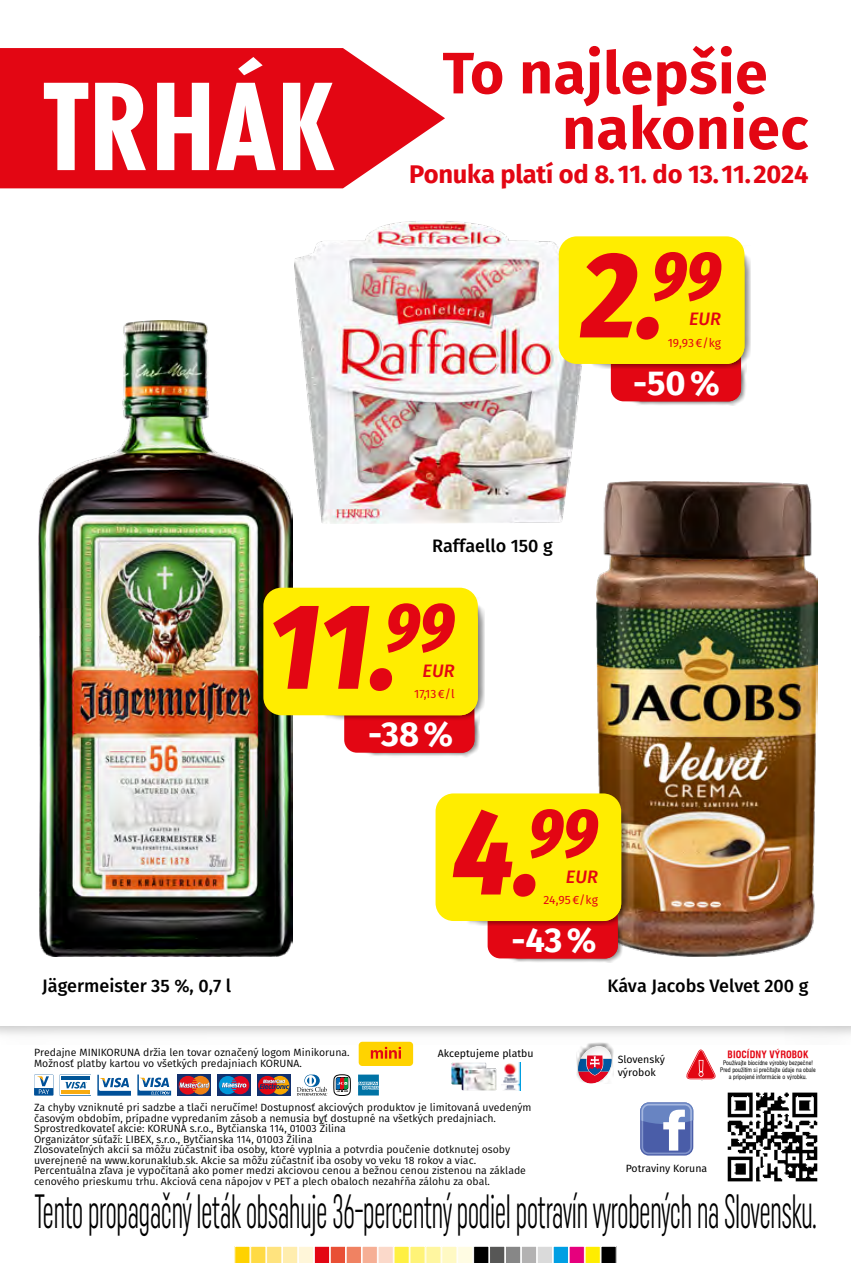
<style>
.page{position:relative;width:851px;height:1263px;background:#fff}
.page>*{position:absolute;margin:0;border:0;box-sizing:border-box;transform-origin:0 0}
.t1{font:130.95px "Futura TOT Bol Con";color:#fff}
.t2{font:italic 800 122.1px "Fira Sans Condensed";color:#e30613}
.t3{font:700 58.5px/55.5px "Fira Sans";letter-spacing:.01em;color:#e30613}
.t4{font:48px "Uniform Pro Xcon Lgt";letter-spacing:-.025em;color:#000;scale:.64 1}
.t5{font:700 34.5px "Fira Sans";color:#fff}
.t6{font:700 25.5px "Fira Sans";letter-spacing:-.01em;color:#e30613}
.t7{font:500 18px "Fira Sans";color:#000}
.t8{font:italic 500 18px "Fira Sans";color:#e30613}
.t9{font:12px "Fira Sans";color:#e30613}
.t10{font:10.5px/10.5px "Fira Sans";color:#000}
.t11{font:10.5px/12.6px "Fira Sans";color:#000}
.t12{font:9.75px "Swiss 721 Cn AT Bold";letter-spacing:.01em;color:#e30613}
.t13{font:6px/7.1px "Swiss 721 Cn AT";letter-spacing:.01em;color:#000;text-align:center}
</style>
<div class="page">
<svg style="left:0;top:48px;width:445px;height:140px;background:#e6212d"></svg>
<img style="left:727px;top:1092px;width:91px;height:90px">
<svg style="left:686px;top:1049px;width:30px;height:31px"></svg>
<img style="left:451px;top:1063px;width:45px;height:27px">
<img style="left:501px;top:1062px;width:19px;height:28px">
<svg style="left:640px;top:1102px;width:53px;height:52px"></svg>
<div style="left:563px;top:1034px;width:61px;height:51px;background:#000;opacity:.1"></div>
<svg style="left:177px;top:1075px;width:34px;height:21px"></svg>
<svg style="left:179px;top:1076px;width:30px;height:18px"></svg>
<svg style="left:34px;top:1074px;width:19px;height:21px"></svg>
<svg style="left:34px;top:1075px;width:19px;height:19px"></svg>
<svg style="left:217px;top:1075px;width:34px;height:21px"></svg>
<svg style="left:219px;top:1076px;width:30px;height:18px"></svg>
<svg style="left:257px;top:1075px;width:33px;height:21px"></svg>
<svg style="left:258px;top:1076px;width:31px;height:18px"></svg>
<svg style="left:60px;top:1074px;width:31px;height:22px"></svg>
<svg style="left:297px;top:1075px;width:30px;height:20px"></svg>
<svg style="left:97px;top:1075px;width:34px;height:21px"></svg>
<svg style="left:333px;top:1074px;width:17px;height:22px"></svg>
<svg style="left:358px;top:1074px;width:21px;height:22px"></svg>
<svg style="left:137px;top:1074px;width:34px;height:21px"></svg>
<svg style="left:234px;top:1246px;width:382px;height:17px;background:#d1b389"></svg>
<div style="left:358px;top:1042px;width:55px;height:24px;background:#ffd300;border-radius:4px"></div>
<svg style="left:371px;top:1047px;width:30px;height:11px"></svg>
<img style="left:294px;top:221px;width:288px;height:302px">
<img style="left:596px;top:482px;width:221px;height:474px">
<img style="left:38px;top:320px;width:254px;height:636px">
<div style="left:625px;top:360px;width:121px;height:46px;background:#000;opacity:.5"></div>
<div style="left:610px;top:326px;width:131px;height:75px;background:#e30613;border-radius:13px"></div>
<div style="left:582px;top:245px;width:169px;height:124px;background:#000;opacity:.5"></div>
<div style="left:558px;top:236px;width:186px;height:128px;background:#ffed00;border-radius:18px"></div>
<div style="left:359px;top:711px;width:120px;height:46px;background:#000;opacity:.5"></div>
<div style="left:344px;top:677px;width:130px;height:76px;background:#e30613;border-radius:13px"></div>
<div style="left:316px;top:597px;width:168px;height:123px;background:#000;opacity:.5"></div>
<div style="left:263px;top:588px;width:214px;height:127px;background:#ffed00;border-radius:18px"></div>
<div style="left:502px;top:917px;width:121px;height:46px;background:#000;opacity:.5"></div>
<div style="left:487px;top:883px;width:130px;height:75px;background:#e30613;border-radius:13px"></div>
<div style="left:459px;top:802px;width:169px;height:124px;background:#000;opacity:.5"></div>
<div style="left:435px;top:793px;width:186px;height:128px;background:#ffed00;border-radius:18px"></div>
<h1 class="t1" style="left:44px;top:51px;width:293px">TRHÁK</h1>
<h3 class="t3" style="left:562px;top:41px;width:248px;text-indent:-120px">To najlepšie nakoniec</h3>
<h3 class="t6" style="left:409px;top:152px;width:400px">Ponuka platí od 8.11. do 13.11.2024</h3>
<h2 class="t2" style="left:582px;top:209px;width:140px">2.<sup>99</sup></h2>
<h3 class="t8" style="left:689px;top:305px;width:33px">EUR</h3>
<p class="t9" style="left:667px;top:334px;width:55px">19,93€/kg</p>
<h3 class="t5" style="left:633px;top:353px;width:88px">-50%</h3>
<h3 class="t7" style="left:432px;top:531px;width:122px">Raffaello 150 g</h3>
<h2 class="t2" style="left:269px;top:560px;width:187px">11.<sup>99</sup></h2>
<h3 class="t8" style="left:422px;top:656px;width:33px">EUR</h3>
<p class="t9" style="left:414px;top:685px;width:42px">17,13€/l</p>
<h3 class="t5" style="left:368px;top:705px;width:86px">-38%</h3>
<h2 class="t2" style="left:453px;top:766px;width:146px">4.<sup>99</sup></h2>
<h3 class="t8" style="left:566px;top:862px;width:33px">EUR</h3>
<p class="t9" style="left:543px;top:891px;width:56px">24,95€/kg</p>
<h3 class="t5" style="left:511px;top:910px;width:87px">-43%</h3>
<h3 class="t7" style="left:42px;top:971px;width:190px">Jägermeister 35 %, 0,7 l</h3>
<h3 class="t7" style="left:607px;top:971px;width:202px">Káva Jacobs Velvet 200 g</h3>
<p class="t10" style="left:34px;top:1047px;width:317px">Predajne MINIKORUNA držia len tovar označený logom Minikoruna.<br>Možnosť platby kartou vo všetkých predajniach KORUNA.</p>
<p class="t10" style="left:34px;top:1102px;width:499px">Za chyby vzniknuté pri sadzbe a tlači neručíme! Dostupnosť akciových produktov je limitovaná uvedeným časovým obdobím, prípadne vypredaním zásob a nemusia byť dostupné na všetkých predajniach.<br>Sprostredkovateľ akcie: KORUNA s.r.o., Bytčianska 114, 01003 Žilina<br>Organizátor súťaží: LIBEX, s.r.o., Bytčianska 114, 01003 Žilina<br>Zlosovateľných akcií sa môžu zúčastniť iba osoby, ktoré vyplnia a potvrdia poučenie dotknutej osoby uverejnené na www.korunaklub.sk. Akcie sa môžu zúčastniť iba osoby vo veku 18 rokov a viac.<br>Percentuálna zľava je vypočítaná ako pomer medzi akciovou cenou a bežnou cenou zistenou na základe cenového prieskumu trhu. Akciová cena nápojov v PET a plech obaloch nezahŕňa zálohu za obal.</p>
<p class="t11" style="left:438px;top:1046px;width:97px">Akceptujeme platbu</p>
<p class="t11" style="left:617px;top:1053px;width:49px">Slovenský výrobok</p>
<p class="t12" style="left:727px;top:1048px;width:82px">BIOCÍDNY VÝROBOK</p>
<p class="t13" style="left:720px;top:1059px;width:97px">Používajte biocídne výrobky bezpečne!<br>Pred použitím si prečítajte údaje na obale a pripojené informácie o výrobku.</p>
<p class="t11" style="left:625px;top:1161px;width:83px">Potraviny Koruna</p>
<h3 class="t4" style="left:35px;top:1182px;width:1223px">Tento propagačný leták obsahuje 36-percentný podiel potravín vyrobených na Slovensku.</h3>
</div>
